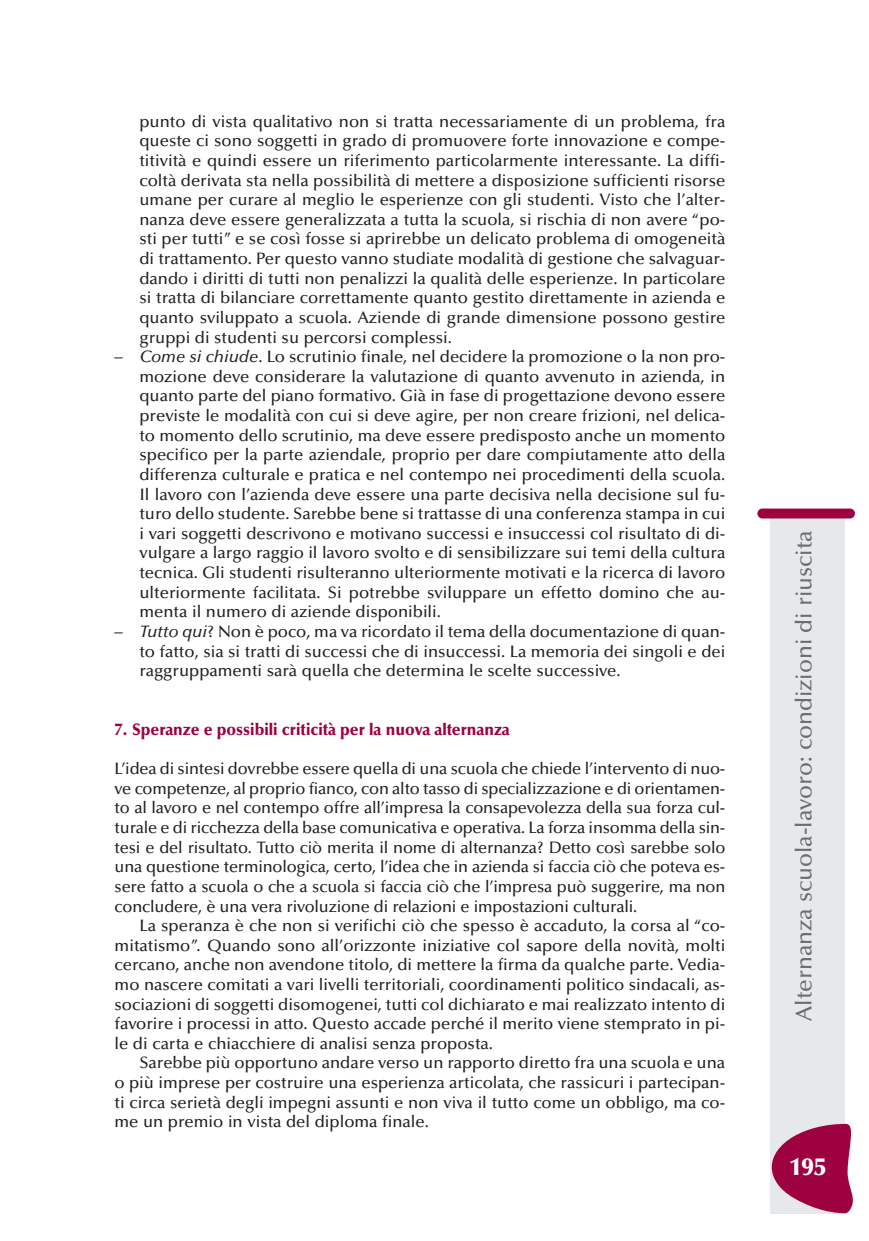
<style>
.page{position:relative;width:869px;height:1241px;background:#fff}
.page>*{position:absolute;margin:0;border:0;box-sizing:border-box;transform-origin:0 0}
.t1{font:900 24.5px "Optima";color:#fff}
.t2{font:500 22.75px "Optima";color:#6c6d70}
.t3{font:500 16.62px/19.6px "Optima";color:#231f20;text-align:justify}
.t4{font:900 16.62px "Optima";color:#9d0140;scale:.95 1}
.s1{font-style:italic}
</style>
<div class="page">
<div style="left:770px;top:516px;width:74px;height:697px;background:#e7e8e9"></div>
<div style="left:757px;top:508px;width:97px;height:10px;background:#9d0140;border-radius:5px"></div>
<svg style="left:771px;top:1123px;width:82px;height:89px"></svg>
<p class="t3" style="left:139px;top:113px;width:587px">punto di vista qualitativo non si tratta necessariamente di un problema, fra queste ci sono soggetti in grado di promuovere forte innovazione e compe&shy;titività e quindi essere un riferimento particolarmente interessante. La diffi&shy;coltà derivata sta nella possibilità di mettere a disposizione sufficienti risorse umane per curare al meglio le esperienze con gli studenti. Visto che l’alter&shy;nanza deve essere generalizzata a tutta la scuola, si rischia di non avere “po&shy;sti per tutti” e se così fosse si aprirebbe un delicato problema di omogeneità di trattamento. Per questo vanno studiate modalità di gestione che salvaguar&shy;dando i diritti di tutti non penalizzi la qualità delle esperienze. In particolare si tratta di bilanciare correttamente quanto gestito direttamente in azienda e quanto sviluppato a scuola. Aziende di grande dimensione possono gestire gruppi di studenti su percorsi complessi.</p>
<p class="t3" style="left:139px;top:348px;width:587px;text-indent:-25px"><span class="s1">– Come si chiude</span>. Lo scrutinio finale, nel decidere la promozione o la non pro&shy;mozione deve considerare la valutazione di quanto avvenuto in azienda, in quanto parte del piano formativo. Già in fase di progettazione devono essere previste le modalità con cui si deve agire, per non creare frizioni, nel delica&shy;to momento dello scrutinio, ma deve essere predisposto anche un momento specifico per la parte aziendale, proprio per dare compiutamente atto della differenza culturale e pratica e nel contempo nei procedimenti della scuola.<br>Il lavoro con l’azienda deve essere una parte decisiva nella decisione sul fu&shy;turo dello studente. Sarebbe bene si trattasse di una conferenza stampa in cui i vari soggetti descrivono e motivano successi e insuccessi col risultato di di&shy;vulgare a largo raggio il lavoro svolto e di sensibilizzare sui temi della cultura tecnica. Gli studenti risulteranno ulteriormente motivati e la ricerca di lavoro ulteriormente facilitata. Si potrebbe sviluppare un effetto domino che au&shy;menta il numero di aziende disponibili.</p>
<p class="t3" style="left:139px;top:623px;width:587px;text-indent:-25px"><span class="s1">– Tutto qui</span>? Non è poco, ma va ricordato il tema della documentazione di quan&shy;to fatto, sia si tratti di successi che di insuccessi. La memoria dei singoli e dei raggruppamenti sarà quella che determina le scelte successive.</p>
<p class="t4" style="left:115px;top:722px;width:417px">7. Speranze e possibili criticità per la nuova alternanza</p>
<p class="t3" style="left:114px;top:760px;width:612px">L’idea di sintesi dovrebbe essere quella di una scuola che chiede l’intervento di nuo&shy;ve competenze, al proprio fianco, con alto tasso di specializzazione e di orientamen&shy;to al lavoro e nel contempo offre all’impresa la consapevolezza della sua forza cul&shy;turale e di ricchezza della base comunicativa e operativa. La forza insomma della sin&shy;tesi e del risultato. Tutto ciò merita il nome di alternanza? Detto così sarebbe solo una questione terminologica, certo, l’idea che in azienda si faccia ciò che poteva es&shy;sere fatto a scuola o che a scuola si faccia ciò che l’impresa può suggerire, ma non concludere, è una vera rivoluzione di relazioni e impostazioni culturali.</p>
<p class="t3" style="left:114px;top:917px;width:612px;text-indent:25px">La speranza è che non si verifichi ciò che spesso è accaduto, la corsa al “co&shy;mitatismo”. Quando sono all’orizzonte iniziative col sapore della novità, molti cercano, anche non avendone titolo, di mettere la firma da qualche parte. Vedia&shy;mo nascere comitati a vari livelli territoriali, coordinamenti politico sindacali, as&shy;sociazioni di soggetti disomogenei, tutti col dichiarato e mai realizzato intento di favorire i processi in atto. Questo accade perché il merito viene stemprato in pi&shy;le di carta e chiacchiere di analisi senza proposta.</p>
<p class="t3" style="left:114px;top:1054px;width:612px;text-indent:25px">Sarebbe più opportuno andare verso un rapporto diretto fra una scuola e una o più imprese per costruire una esperienza articolata, che rassicuri i partecipan&shy;ti circa serietà degli impegni assunti e non viva il tutto come un obbligo, ma co&shy;me un premio in vista del diploma finale.</p>
<h2 class="t2" style="left:794px;top:1020px;width:492px;rotate:-90deg">Alternanza scuola-lavoro: condizioni di riuscita</h2>
<h1 class="t1" style="left:789px;top:1156px;width:38px">195</h1>
</div>
